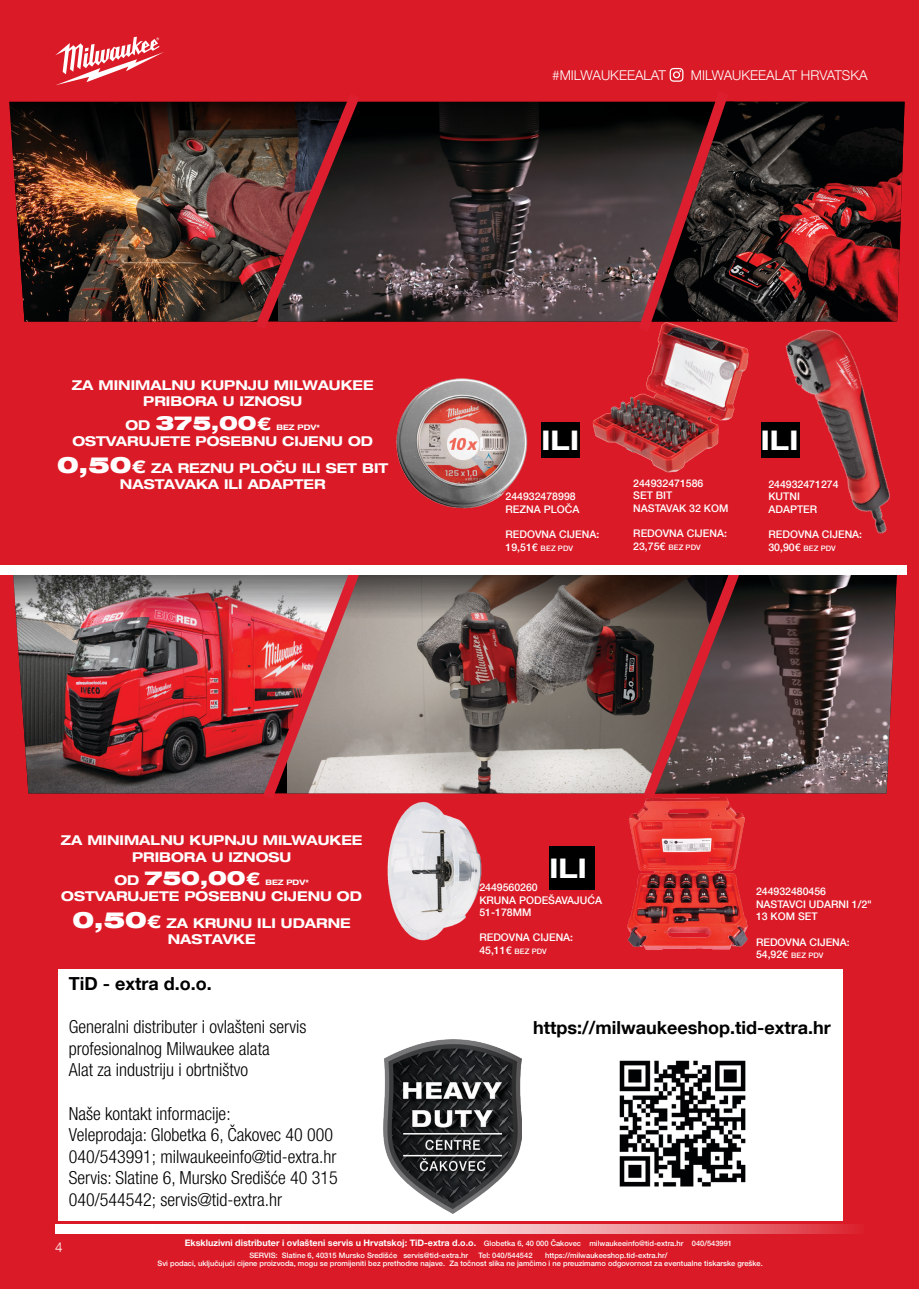
<style>
.page{position:relative;width:919px;height:1289px;background:#fff}
.page>*{position:absolute;margin:0;border:0;box-sizing:border-box;transform-origin:0 0}
.Body_Copy_white{font:700 expanded 27px "Helvetica Neue LT Com";color:#fff}
.Body_Copy_white-2{font:900 expanded 19.5px "Helvetica Neue LT Com";color:#fff}
.t1{font:300 condensed 18px "Helvetica Neue LT Com";color:#000}
.t2{font:700 18px "Helvetica Neue LT Com";color:#000}
.Body_Copy_white-3{font:700 expanded 13.5px/16.2px "Helvetica Neue LT Com";color:#fff;text-align:center}
.t3{font:300 13.5px "Helvetica Neue LT Com";color:#fff}
.Body_Copy_white-4{font:500 10.5px/12.6px "Helvetica Neue LT Com";color:#fff}
.t4{font:700 9px "Helvetica Neue LT Pro";color:#fff}
.t5{font:500 7.5px "Helvetica Neue LT Pro";color:#fff}
.Body_Copy_white-5{font:700 expanded 7.5px "Helvetica Neue LT Com";color:#fff}
.s1{font-weight:700;font-size:13.5px}
.s2{font-weight:700;font-size:18px}
.s3{font-weight:900;font-size:22.5px}
.s4{font-size:18px}
.s5{font-size:7.5px}
.s6{font-weight:500;font-size:7.5px}
</style>
<div class="page">
<div style="left:0;top:0;width:906px;height:1288px;background:#da1b27"></div>
<div style="left:906px;top:0;width:12px;height:1288px;background:#da1b27"></div>
<svg style="left:55px;top:37px;width:109px;height:48px"></svg>
<svg style="left:55px;top:1224px;width:797px;height:9px;background:#f4bfc2"></svg>
<img style="left:603px;top:793px;width:168px;height:157px">
<div style="left:549px;top:846px;width:46px;height:43px;background:#000"></div>
<img style="left:387px;top:801px;width:95px;height:140px">
<img style="left:585px;top:321px;width:154px;height:152px">
<div style="left:541px;top:422px;width:38px;height:35px;background:#000"></div>
<img style="left:739px;top:321px;width:159px;height:213px">
<img style="left:396px;top:378px;width:132px;height:131px">
<img style="left:9px;top:102px;width:238px;height:219px">
<img style="left:368px;top:102px;width:262px;height:219px">
<img style="left:736px;top:102px;width:168px;height:219px">
<svg style="left:247px;top:101px;width:121px;height:221px;background:#4e2e2f"></svg>
<svg style="left:630px;top:68px;width:106px;height:274px"></svg>
<img style="left:13px;top:575px;width:242px;height:218px">
<img style="left:370px;top:575px;width:265px;height:218px">
<img style="left:750px;top:575px;width:146px;height:218px">
<svg style="left:255px;top:565px;width:115px;height:229px;background:#b27c7b"></svg>
<svg style="left:635px;top:565px;width:115px;height:244px;background:#654241"></svg>
<div style="left:0;top:566px;width:906px;height:9px;background:#fff"></div>
<div style="left:761px;top:422px;width:38px;height:35px;background:#000"></div>
<div style="left:58px;top:969px;width:784px;height:251px;background:#fff"></div>
<img style="left:619px;top:1060px;width:127px;height:127px">
<img style="left:384px;top:1039px;width:137px;height:174px">
<p class="t3" style="left:552px;top:67px;width:115px">#MILWAUKEEALAT</p>
<p class="t3" style="left:691px;top:67px;width:178px">MILWAUKEEALAT HRVATSKA</p>
<p class="Body_Copy_white-3" style="left:72px;top:377px;width:303px">ZA MINIMALNU KUPNJU MILWAUKEE<br>PRIBORA U IZNOSU</p>
<p class="Body_Copy_white-2" style="left:125px;top:410px;width:147px"><span class="s1">OD</span> 375,00<span class="s2">€</span></p>
<p class="Body_Copy_white-5" style="left:276px;top:422px;width:45px">BEZ PDV*</p>
<p class="Body_Copy_white-3" style="left:57px;top:427px;width:332px;line-height:27px">OSTVARUJETE POSEBNU CIJENU OD<br><span class="s3">0,50</span><span class="s4">€</span> ZA REZNU PLOČU ILI SET BIT</p>
<p class="Body_Copy_white-3" style="left:120px;top:476px;width:207px">NASTAVAKA ILI ADAPTER</p>
<p class="Body_Copy_white" style="left:541px;top:422px;width:39px">ILI</p>
<p class="Body_Copy_white-4" style="left:505px;top:490px;width:72px">244932478998</p>
<p class="Body_Copy_white-4" style="left:505px;top:503px;width:75px">REZNA PLOČA</p>
<p class="Body_Copy_white-4" style="left:505px;top:528px;width:95px">REDOVNA CIJENA:</p>
<p class="Body_Copy_white-4" style="left:505px;top:540px;width:69px">19,51€ <span class="s5">BEZ PDV</span></p>
<p class="Body_Copy_white-4" style="left:633px;top:476px;width:72px">244932471586</p>
<p class="Body_Copy_white-4" style="left:633px;top:489px;width:41px">SET BIT</p>
<p class="Body_Copy_white-4" style="left:633px;top:501px;width:97px">NASTAVAK 32 KOM</p>
<p class="Body_Copy_white-4" style="left:633px;top:527px;width:95px">REDOVNA CIJENA:</p>
<p class="Body_Copy_white-4" style="left:633px;top:539px;width:69px">23,75€ <span class="s5">BEZ PDV</span></p>
<p class="Body_Copy_white" style="left:761px;top:422px;width:39px">ILI</p>
<p class="Body_Copy_white-4" style="left:768px;top:477px;width:72px">244932471274</p>
<p class="Body_Copy_white-4" style="left:768px;top:490px;width:33px">KUTNI</p>
<p class="Body_Copy_white-4" style="left:768px;top:502px;width:50px">ADAPTER</p>
<p class="Body_Copy_white-4" style="left:768px;top:528px;width:95px">REDOVNA CIJENA:</p>
<p class="Body_Copy_white-4" style="left:768px;top:540px;width:69px">30,90€ <span class="s5">BEZ PDV</span></p>
<p class="Body_Copy_white-3" style="left:61px;top:831px;width:303px">ZA MINIMALNU KUPNJU MILWAUKEE<br>PRIBORA U IZNOSU</p>
<p class="Body_Copy_white-2" style="left:114px;top:865px;width:147px"><span class="s1">OD</span> 750,00<span class="s2">€</span></p>
<p class="Body_Copy_white-5" style="left:265px;top:877px;width:45px">BEZ PDV*</p>
<p class="Body_Copy_white-3" style="left:61px;top:882px;width:302px;line-height:27px">OSTVARUJETE POSEBNU CIJENU OD<br><span class="s3">0,50</span><span class="s4">€</span> ZA KRUNU ILI UDARNE</p>
<p class="Body_Copy_white-3" style="left:168px;top:930px;width:89px">NASTAVKE</p>
<p class="t2" style="left:69px;top:972px;width:144px">TiD - extra d.o.o.</p>
<p class="t1" style="left:69px;top:1016px;width:239px">Generalni distributer i ovlašteni servis</p>
<p class="t1" style="left:69px;top:1037px;width:202px">profesionalnog Milwaukee alata</p>
<p class="t1" style="left:69px;top:1059px;width:181px">Alat za industriju i obrtništvo</p>
<p class="t1" style="left:69px;top:1102px;width:163px">Naše kontakt informacije:</p>
<p class="t1" style="left:69px;top:1124px;width:265px">Veleprodaja: Globetka 6, Čakovec 40 000</p>
<p class="t1" style="left:69px;top:1145px;width:269px">040/543991; milwaukeeinfo@tid-extra.hr</p>
<p class="t1" style="left:69px;top:1167px;width:270px">Servis: Slatine 6, Mursko Središće 40 315</p>
<p class="t1" style="left:69px;top:1189px;width:215px">040/544542; servis@tid-extra.hr</p>
<p class="Body_Copy_white" style="left:549px;top:850px;width:39px">ILI</p>
<p class="Body_Copy_white-4" style="left:479px;top:880px;width:60px">2449560260</p>
<p class="Body_Copy_white-4" style="left:479px;top:893px;width:124px">KRUNA PODEŠAVAJUĆA<br>51-178MM</p>
<p class="Body_Copy_white-4" style="left:479px;top:931px;width:95px">REDOVNA CIJENA:</p>
<p class="Body_Copy_white-4" style="left:479px;top:943px;width:69px">45,11€ <span class="s5">BEZ PDV</span></p>
<p class="Body_Copy_white-4" style="left:756px;top:885px;width:72px">244932480456</p>
<p class="Body_Copy_white-4" style="left:756px;top:897px;width:117px">NASTAVCI UDARNI 1/2"<br>13 KOM SET</p>
<p class="Body_Copy_white-4" style="left:756px;top:935px;width:95px">REDOVNA CIJENA:</p>
<p class="Body_Copy_white-4" style="left:756px;top:948px;width:69px">54,92€ <span class="s5">BEZ PDV</span></p>
<p class="t2" style="left:533px;top:1016px;width:299px">https://milwaukeeshop.tid-extra.hr</p>
<p class="t3" style="left:55px;top:1239px;width:9px">4</p>
<p class="t4" style="left:185px;top:1236px;width:549px">Ekskluzivni distributer i ovlašteni servis u Hrvatskoj: TiD-extra d.o.o. <span class="s6">Globetka 6, 40 000 Čakovec milwaukeeinfo@tid-extra.hr 040/543991</span></p>
<p class="t5" style="left:249px;top:1250px;width:220px">SERVIS: Slatine 6, 40315 Mursko Središće servis@tid-extra.hr</p>
<p class="t5" style="left:478px;top:1250px;width:55px">Tel: 040/544542</p>
<p class="t5" style="left:545px;top:1250px;width:124px">https://milwaukeeshop.tid-extra.hr/</p>
<p class="t5" style="left:157px;top:1258px;width:606px">Svi podaci, uključujući cijene proizvoda, mogu se promijeniti bez prethodne najave. Za točnost slika ne jamčimo i ne preuzimamo odgovornost za eventualne tiskarske greške.</p>
</div>
